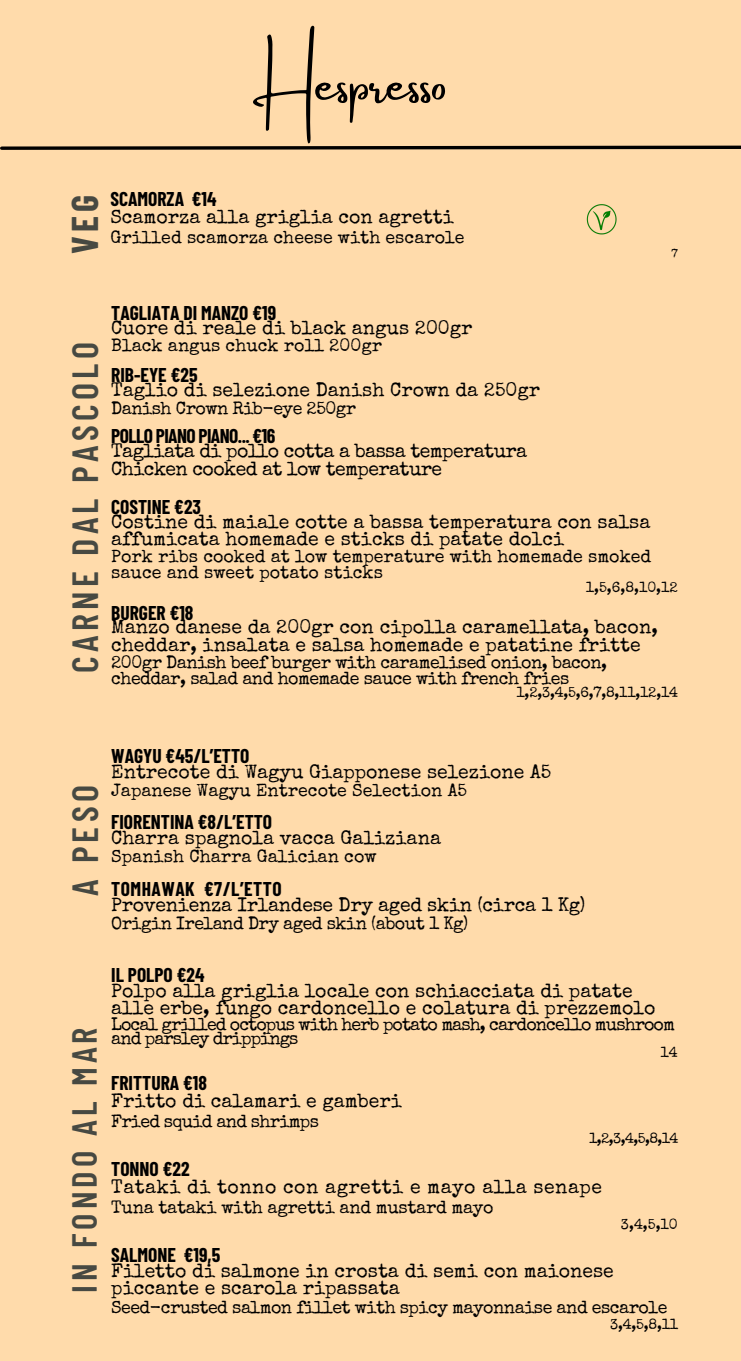
<style>
.page{position:relative;width:741px;height:1361px;background:#fff}
.page>*{position:absolute;margin:0;border:0;box-sizing:border-box;transform-origin:0 0}
.t1{font:54.45px "Amsterdam Two";color:#000}
.t2{font:600 36.45px "Barlow Condensed";letter-spacing:.115em;color:#474942}
.t3{font:700 36.45px "Barlow Condensed";color:#474942}
.t4{font:600 34.8px "Barlow Condensed";letter-spacing:.115em;color:#474942}
.t5{font:19.5px/17.5px "Special Elite";color:#000}
.t6{font:700 19.5px "Barlow Condensed";color:#000}
.t7{font:19.5px/18.3px "Special Elite";letter-spacing:-.03em;color:#000}
.t8{font:19.5px "Special Elite";letter-spacing:.025em;color:#000}
.t9{font:700 19.5px "Barlow Condensed";letter-spacing:-.03em;color:#000}
.t10{font:700 19.5px "Barlow Condensed";letter-spacing:.025em;color:#000}
.t11{font:17.85px/16.2px "Special Elite";letter-spacing:-.03em;color:#000}
.t12{font:17.85px/16.2px "Special Elite";color:#000}
.t13{font:17.85px/14.2px "Special Elite";letter-spacing:-.055em;color:#000}
.t14{font:14.55px "Special Elite";letter-spacing:-.015em;color:#000}
.t15{font:11.4px "Special Elite";color:#000}
</style>
<div class="page">
<div style="left:0;top:0;width:740px;height:1360px;background:#ffdbab"></div>
<svg style="left:0;top:145px;width:740px;height:5px;background:#524637"></svg>
<img style="left:586px;top:204px;width:31px;height:31px">
<h1 class="t1" style="left:251px;top:53px;width:197px">Hespresso</h1>
<h2 class="t3" style="left:61px;top:254px;width:61px;rotate:-90deg">VEG</h2>
<p class="t6" style="left:110px;top:186px;width:107px">SCAMORZA €14</p>
<p class="t5" style="left:110px;top:210px;width:344px">Scamorza alla griglia con agretti</p>
<p class="t12" style="left:110px;top:231px;width:355px">Grilled scamorza cheese with escarole</p>
<p class="t15" style="left:671px;top:249px;width:8px">7</p>
<h2 class="t2" style="left:61px;top:673px;width:332px;rotate:-90deg">CARNE DAL PASCOLO</h2>
<p class="t6" style="left:111px;top:300px;width:166px">TAGLIATA DI MANZO €19</p>
<p class="t5" style="left:111px;top:321px;width:362px">Cuore di reale di black angus 200gr</p>
<p class="t12" style="left:111px;top:339px;width:272px">Black angus chuck roll 200gr</p>
<p class="t6" style="left:111px;top:362px;width:88px">RIB-EYE €25</p>
<p class="t5" style="left:111px;top:383px;width:430px">Taglio di selezione Danish Crown da 250gr</p>
<p class="t11" style="left:111px;top:402px;width:246px">Danish Crown Rib-eye 250gr</p>
<p class="t9" style="left:111px;top:423px;width:165px">POLLO PIANO PIANO... €16</p>
<p class="t7" style="left:111px;top:443px;width:417px">Tagliata di pollo cotta a bassa temperatura<br>Chicken cooked at low temperature</p>
<p class="t6" style="left:111px;top:494px;width:91px">COSTINE €23</p>
<p class="t5" style="left:111px;top:514px;width:540px">Costine di maiale cotte a bassa temperatura con salsa affumicata homemade e sticks di patate dolci</p>
<p class="t12" style="left:111px;top:550px;width:541px">Pork ribs cooked at low temperature with homemade smoked sauce and sweet potato sticks</p>
<p class="t14" style="left:585px;top:581px;width:94px">1,5,6,8,10,12</p>
<p class="t6" style="left:111px;top:600px;width:84px">BURGER €18</p>
<p class="t5" style="left:111px;top:620px;width:548px">Manzo danese da 200gr con cipolla caramellata, bacon, cheddar, insalata e salsa homemade e patatine fritte</p>
<p class="t11" style="left:111px;top:655px;width:497px">200gr Danish beef burger with caramelised onion, bacon, cheddar, salad and homemade sauce with french fries</p>
<p class="t14" style="left:516px;top:687px;width:163px">1,2,3,4,5,6,7,8,11,12,14</p>
<h2 class="t2" style="left:61px;top:895px;width:112px;rotate:-90deg">A PESO</h2>
<p class="t6" style="left:111px;top:743px;width:140px">WAGYU €45/L’ETTO</p>
<p class="t5" style="left:111px;top:765px;width:441px">Entrecote di Wagyu Giapponese selezione A5</p>
<p class="t12" style="left:111px;top:784px;width:357px">Japanese Wagyu Entrecote Selection A5</p>
<p class="t6" style="left:111px;top:809px;width:162px">FIORENTINA €8/L’ETTO</p>
<p class="t5" style="left:111px;top:831px;width:331px">Charra spagnola vacca Galiziana</p>
<p class="t12" style="left:111px;top:850px;width:267px">Spanish Charra Galician cow</p>
<p class="t10" style="left:111px;top:876px;width:172px">TOMHAWAK €7/L’ETTO</p>
<p class="t5" style="left:111px;top:897px;width:475px">Provenienza Irlandese Dry aged skin (circa 1 Kg)</p>
<p class="t11" style="left:111px;top:916px;width:358px">Origin Ireland Dry aged skin (about 1 Kg)</p>
<p class="t4" style="left:62px;top:1292px;width:266px;rotate:-90deg">IN FONDO AL MAR</p>
<p class="t6" style="left:111px;top:962px;width:95px">IL POLPO €24</p>
<p class="t5" style="left:111px;top:984px;width:545px;line-height:17px">Polpo alla griglia locale con schiacciata di patate alle erbe, fungo cardoncello e colatura di prezzemolo</p>
<p class="t13" style="left:111px;top:1018px;width:565px">Local grilled octopus with herb potato mash, cardoncello mushroom and parsley drippings</p>
<p class="t14" style="left:660px;top:1046px;width:19px">14</p>
<p class="t6" style="left:111px;top:1070px;width:97px">FRITTURA €18</p>
<p class="t5" style="left:111px;top:1093px;width:292px">Fritto di calamari e gamberi</p>
<p class="t11" style="left:111px;top:1115px;width:209px">Fried squid and shrimps</p>
<p class="t14" style="left:589px;top:1132px;width:91px">1,2,3,4,5,8,14</p>
<p class="t6" style="left:111px;top:1155px;width:80px">TONNO €22</p>
<p class="t8" style="left:111px;top:1178px;width:492px">Tataki di tonno con agretti e mayo alla senape</p>
<p class="t11" style="left:111px;top:1200px;width:384px">Tuna tataki with agretti and mustard mayo</p>
<p class="t14" style="left:620px;top:1218px;width:58px">3,4,5,10</p>
<p class="t6" style="left:111px;top:1241px;width:110px">SALMONE €19,5</p>
<p class="t5" style="left:111px;top:1263px;width:504px">Filetto di salmone in crosta di semi con maionese piccante e scarola ripassata</p>
<p class="t11" style="left:111px;top:1301px;width:557px">Seed-crusted salmon fillet with spicy mayonnaise and escarole</p>
<p class="t14" style="left:610px;top:1318px;width:69px">3,4,5,8,11</p>
</div>
